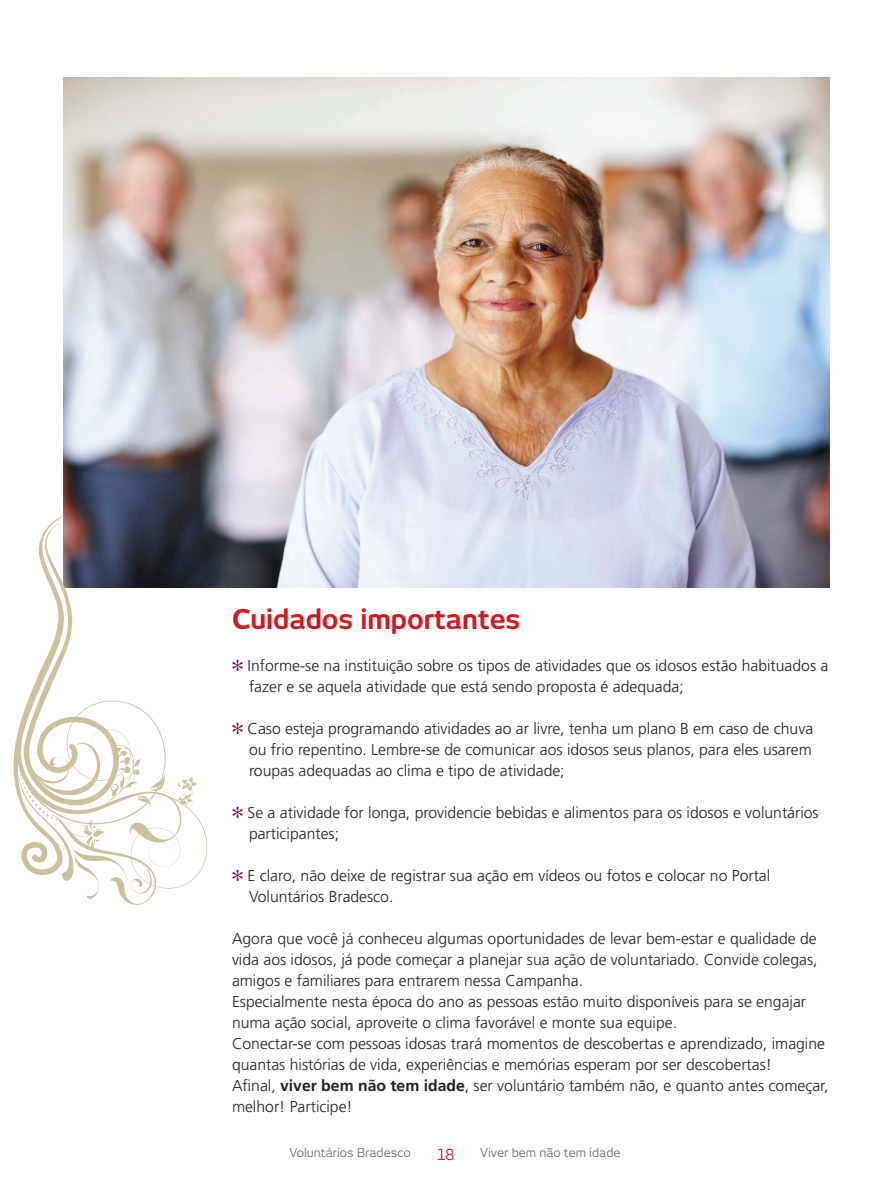
<style>
.page{position:relative;width:893px;height:1191px;background:#fff}
.page>*{position:absolute;margin:0;border:0;box-sizing:border-box;transform-origin:0 0}
.t1{font:700 27px "New June";color:#d7171f}
.t2{font:300 15.75px/21px "Frutiger";color:#231f20}
.t3{font:15px "New June";color:#d7171f}
.t4{font:12px "New June";color:#6c6d70}
.s1{font-weight:700}
</style>
<div class="page">
<img style="left:64px;top:77px;width:765px;height:510px">
<svg style="left:13px;top:515px;width:196px;height:390px"></svg>
<h1 class="t1" style="left:232px;top:603px;width:290px">Cuidados importantes</h1>
<p class="t2" style="left:247px;top:655px;width:582px">Informe-se na instituição sobre os tipos de atividades que os idosos estão habituados a fazer e se aquela atividade que está sendo proposta é adequada;</p>
<p class="t2" style="left:247px;top:718px;width:567px;text-align:justify">Caso esteja programando atividades ao ar livre, tenha um plano B em caso de chuva ou frio repentino. Lembre-se de comunicar aos idosos seus planos, para eles usarem roupas adequadas ao clima e tipo de atividade;</p>
<p class="t2" style="left:247px;top:802px;width:573px">Se a atividade for longa, providencie bebidas e alimentos para os idosos e voluntários participantes;</p>
<p class="t2" style="left:247px;top:865px;width:524px">E claro, não deixe de registrar sua ação em vídeos ou fotos e colocar no Portal<br>Voluntários Bradesco.</p>
<p class="t2" style="left:232px;top:928px;width:598px">Agora que você já conheceu algumas oportunidades de levar bem-estar e qualidade de vida aos idosos, já pode começar a planejar sua ação de voluntariado. Convide colegas, amigos e familiares para entrarem nessa Campanha.<br>Especialmente nesta época do ano as pessoas estão muito disponíveis para se engajar numa ação social, aproveite o clima favorável e monte sua equipe.<br>Conectar-se com pessoas idosas trará momentos de descobertas e aprendizado, imagine quantas histórias de vida, experiências e memórias esperam por ser descobertas!<br>Afinal, <span class="s1">viver bem não tem idade</span>, ser voluntário também não, e quanto antes começar, melhor! Participe!</p>
<p class="t4" style="left:289px;top:1145px;width:123px">Voluntários Bradesco</p>
<p class="t3" style="left:437px;top:1145px;width:19px">18</p>
<p class="t4" style="left:480px;top:1145px;width:142px">Viver bem não tem idade</p>
</div>
